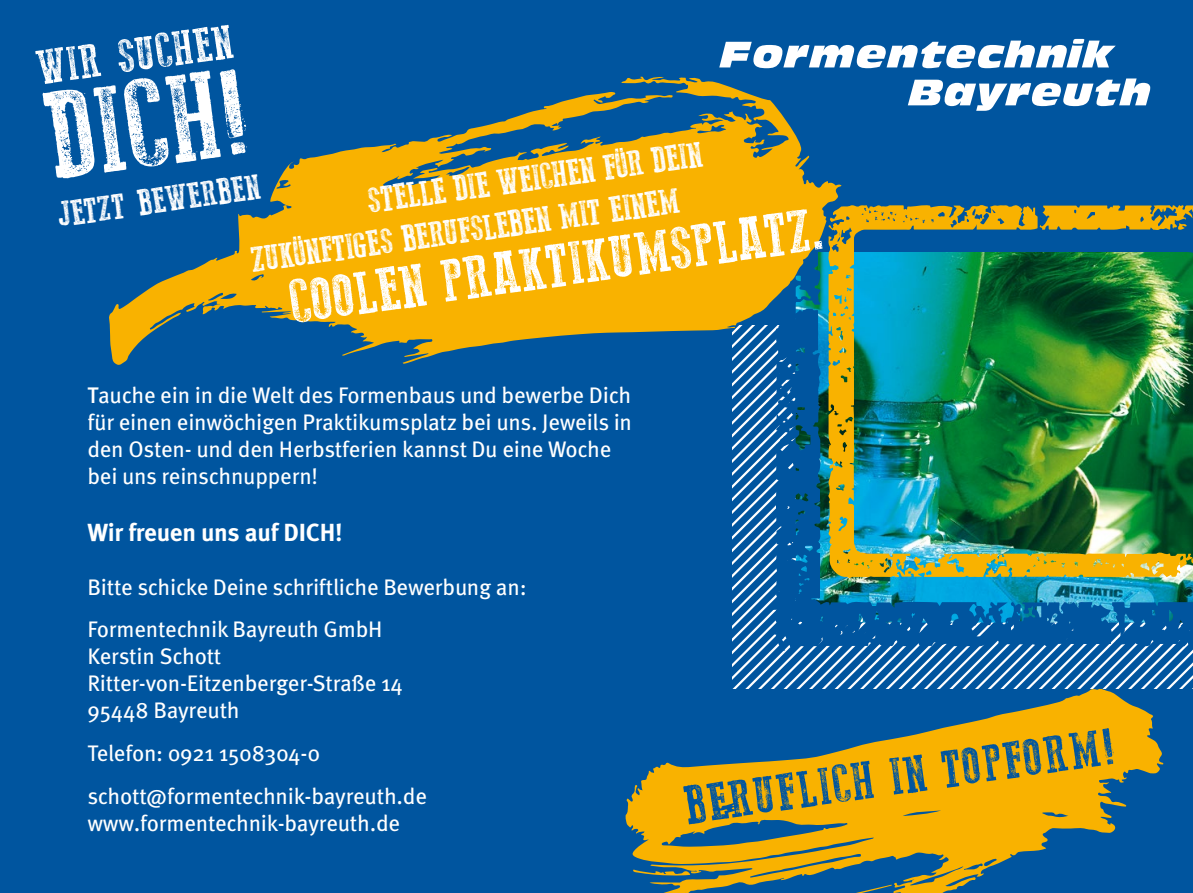
<style>
.page{position:relative;width:1193px;height:893px;background:#00559f}
.page>*{position:absolute;margin:0;border:0;box-sizing:border-box;transform-origin:0 0}
.t1{font:120.83px "Go 2 Old Western";color:#fff}
.t2{font:59.85px "Go 2 Old Western";color:#fff}
.t3{font:51.75px "Go 2 Old Western";color:#00559f}
.t4{font:47.02px "Go 2 Old Western";color:#fff}
.t5{font:35.32px/42.5px "Go 2 Old Western";color:#fff}
.t6{font:34.88px "Go 2 Old Western";color:#fff}
.t7{font:700 24.75px "Meta Pro";letter-spacing:-.01em;color:#fff}
.t8{font:22.5px/27px "Meta Pro";letter-spacing:-.01em;color:#fff}
.s1{font-weight:500}
</style>
<div class="page">
<svg style="left:625px;top:689px;width:538px;height:204px;fill:#f9b200"></svg>
<svg style="left:633px;top:869px;width:57px;height:7px"></svg>
<svg style="left:818px;top:885px;width:74px;height:8px"></svg>
<svg style="left:732px;top:366px;width:461px;height:323px"></svg>
<img style="left:769px;top:205px;width:424px;height:447px">
<svg style="left:719px;top:39px;width:396px;height:29px"></svg>
<svg style="left:908px;top:78px;width:242px;height:33px"></svg>
<svg style="left:109px;top:76px;width:732px;height:290px;fill:#f9b200"></svg>
<h3 class="t4" style="left:33px;top:42px;width:198px;rotate:-8deg">WIR SUCHEN</h3>
<h1 class="t1" style="left:37px;top:71px;width:208px;rotate:-8deg">DICH!</h1>
<h3 class="t5" style="left:243px;top:197px;width:462px;text-indent:123px;rotate:-8deg">STELLE DIE WEICHEN FÜR DEIN<br>ZUKÜNFTIGES BERUFSLEBEN MIT EINEM</h3>
<h3 class="t6" style="left:55px;top:195px;width:205px;rotate:-8deg">JETZT BEWERBEN</h3>
<h2 class="t2" style="left:285px;top:269px;width:541px;rotate:-8deg">COOLEN PRAKTIKUMSPLATZ.</h2>
<p class="t8" style="left:87px;top:382px;width:546px"><span class="s1">T</span>auche ein in die Welt des Formenbaus und bewerbe Dich für einen einwöchigen Praktikumsplatz bei uns. Jeweils in den Osten- und den Herbstferien kannst Du eine Woche bei uns reinschnuppern!</p>
<p class="t7" style="left:87px;top:516px;width:257px">Wir freuen uns auf DICH!</p>
<p class="t8" style="left:87px;top:566px;width:441px;line-height:42.8px">Bitte schicke Deine schriftliche Bewerbung an:<br>Formentechnik Bayreuth GmbH</p>
<p class="t8" style="left:87px;top:644px;width:317px">Kerstin Schott<br>Ritter-von-Eitzenberger-Straße 14<br>95448 Bayreuth</p>
<p class="t8" style="left:87px;top:733px;width:341px;line-height:42.8px">Telefon: 0921 1508304-0 schott@formentechnik-bayreuth.de</p>
<p class="t8" style="left:87px;top:810px;width:314px">www.formentechnik-bayreuth.de</p>
<h3 class="t3" style="left:681px;top:777px;width:436px;rotate:-8deg">BERUFLICH IN TOPFORM!</h3>
</div>
